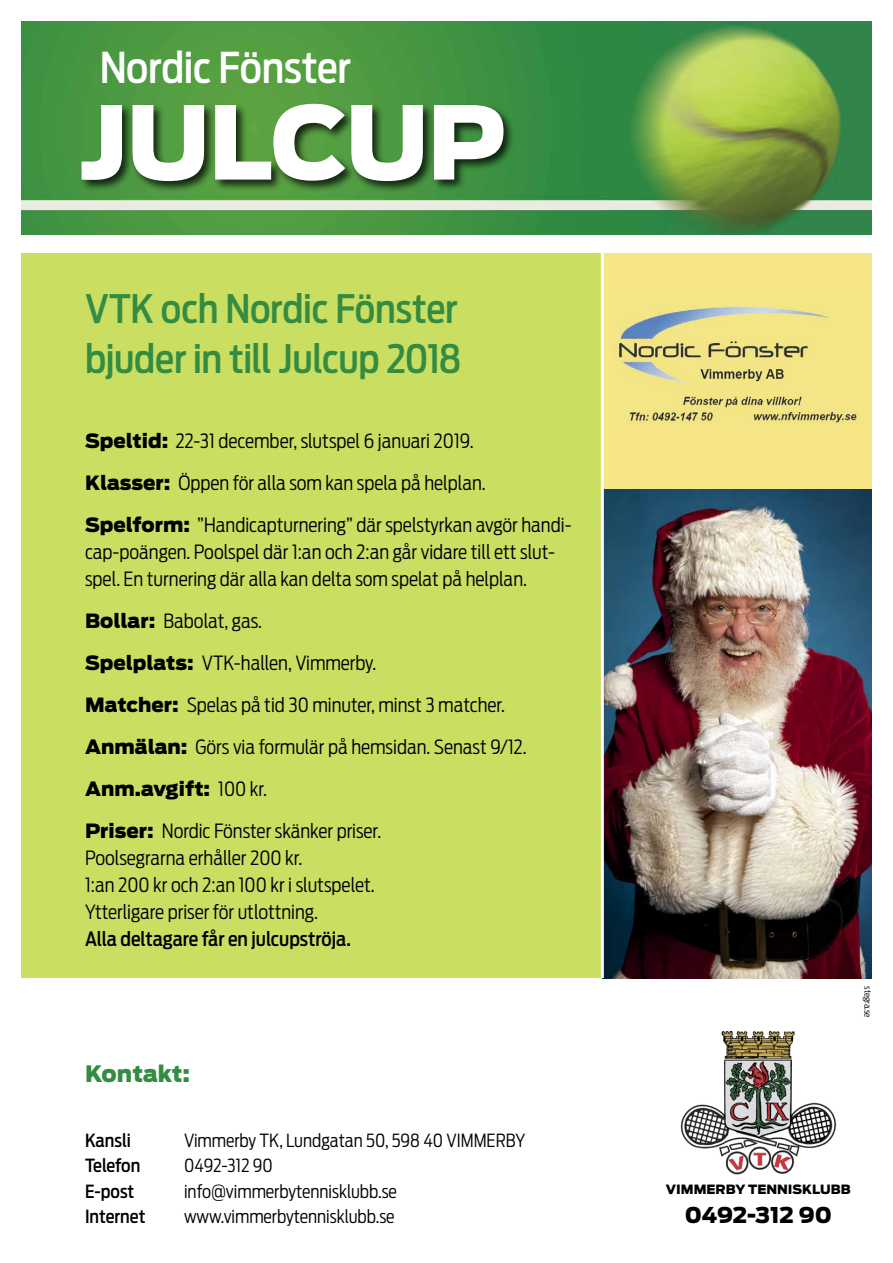
<style>
.page{position:relative;width:893px;height:1263px;background:#fff}
.page>*{position:absolute;margin:0;border:0;box-sizing:border-box;transform-origin:0 0}
.t1{font:900 100.65px "Antenna";letter-spacing:-.02em;color:#fff}
.t2{font:500 42.15px "Antenna Cond";letter-spacing:-.005em;color:#fff}
.t3{font:500 39px/49.5px "Antenna Cond";letter-spacing:-.01em;color:#338c42}
.t4{font:900 22.5px "Antenna";color:#338c42}
.t5{font:900 21.6px "Antenna";color:#000}
.t6{font:300 19.5px/42px "Antenna Cond";color:#000}
.t7{font:500 19.5px "Antenna Cond";color:#000}
.t8{font:900 19.5px "Antenna";color:#000}
.t9{font:300 18px "Antenna Cond";color:#000}
.t10{font:500 18px "Antenna Cond";color:#000}
.t11{font:900 12.75px "Antenna";color:#000}
.t12{font:300 9px "Antenna Cond";letter-spacing:-.005em;color:#000}
.s1{font-family:"Antenna";font-weight:900}
.s2{font-family:"Antenna Cond";font-weight:300}
</style>
<div class="page">
<div style="left:21px;top:254px;width:585px;height:724px;background:#cade62"></div>
<img style="left:21px;top:21px;width:851px;height:213px">
<img style="left:680px;top:1031px;width:157px;height:144px">
<img style="left:604px;top:489px;width:268px;height:489px">
<div style="left:79px;top:102px;width:437px;height:92px;background:#000;opacity:.75"></div>
<div style="left:602px;top:254px;width:270px;height:235px;background:#f6e687"></div>
<hr style="left:601px;top:253px;width:3px;height:725px;background:#fff">
<img style="left:613px;top:306px;width:249px;height:118px">
<h2 class="t2" style="left:100px;top:43px;width:253px">Nordic Fönster</h2>
<h1 class="t1" style="left:80px;top:83px;width:428px">JULCUP</h1>
<h3 class="t3" style="left:85px;top:284px;width:378px">VTK och Nordic Fönster bjuder in till Julcup 2018</h3>
<p class="t6" style="left:85px;top:420px;width:488px"><span class="s1">Speltid:</span> 22-31 december, slutspel 6 januari 2019.<br><span class="s1">Klasser:</span> Öppen för alla som kan spela på helplan.<br><span class="s1">Spelform:</span> ”Handicapturnering” där spelstyrkan avgör handi-</p>
<p class="t6" style="left:85px;top:538px;width:471px;line-height:27px">cap-poängen. Poolspel där 1:an och 2:an går vidare till ett slut&shy;spel. En turnering där alla kan delta som spelat på helplan.</p>
<p class="t6" style="left:85px;top:600px;width:443px"><span class="s1">Bollar:</span> Babolat, gas.<br><span class="s1">Spelplats:</span> VTK-hallen, Vimmerby.<br><span class="s1">Matcher:</span> Spelas på tid 30 minuter, minst 3 matcher.<br><span class="s1">Anmälan:</span> Görs via formulär på hemsidan. Senast 9/12.</p>
<p class="t8" style="left:85px;top:777px;width:184px">Anm.avgift: <span class="s2">100 kr.</span></p>
<p class="t6" style="left:85px;top:817px;width:298px;line-height:27px"><span class="s1">Priser:</span> Nordic Fönster skänker priser.<br>Poolsegrarna erhåller 200 kr.<br>1:an 200 kr och 2:an 100 kr i slutspelet.<br>Ytterligare priser för utlottning.</p>
<p class="t7" style="left:85px;top:927px;width:267px">Alla deltagare får en julcupströja.</p>
<p class="t4" style="left:85px;top:1061px;width:107px">Kontakt:</p>
<p class="t10" style="left:85px;top:1129px;width:47px">Kansli</p>
<p class="t9" style="left:184px;top:1129px;width:343px">Vimmerby TK, Lundgatan 50, 598 40 VIMMERBY</p>
<p class="t10" style="left:85px;top:1155px;width:57px">Telefon</p>
<p class="t9" style="left:184px;top:1155px;width:90px">0492-312 90</p>
<p class="t10" style="left:85px;top:1180px;width:51px">E-post</p>
<p class="t9" style="left:184px;top:1180px;width:214px">info@vimmerbytennisklubb.se</p>
<p class="t10" style="left:85px;top:1206px;width:62px">Internet</p>
<p class="t9" style="left:184px;top:1206px;width:212px">www.vimmerbytennisklubb.se</p>
<p class="t12" style="left:873px;top:986px;width:33px;rotate:90deg">stegra.se</p>
<p class="t11" style="left:666px;top:1181px;width:186px">VIMMERBY TENNISKLUBB</p>
<p class="t5" style="left:685px;top:1202px;width:149px">0492-312 90</p>
</div>
